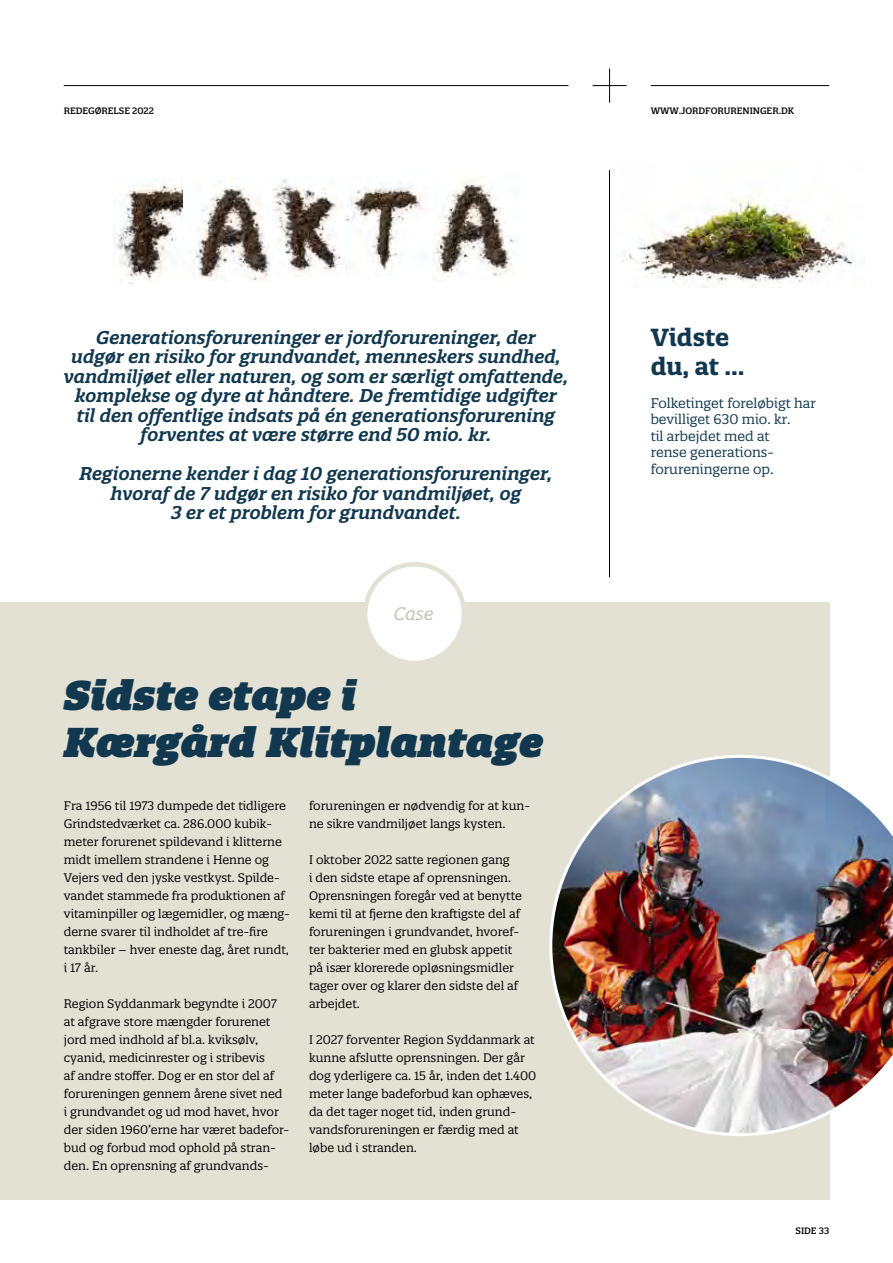
<style>
.page{position:relative;width:893px;height:1263px;background:#fff}
.page>*{position:absolute;margin:0;border:0;box-sizing:border-box;transform-origin:0 0}
.t1{font:italic 900 40.5px/46.5px "Quatro Slab";color:#11384e}
.t2{font:700 24px/28.5px "Quatro Slab";color:#11384e}
.t3{font:italic 600 18px/19.5px "Quatro Slab";color:#11384e;text-align:center}
.t4{font:italic 17.55px "Quatro Slab";color:#c2c0b7}
.t5{font:13.5px/16.5px "Quatro Slab";color:#11384e}
.t6{font:12px/18px "Quatro Slab";color:#000}
.t7{font:9px "Quatro Slab Medium 6";color:#000}
.t8{font:500 9px "Quatro Slab";color:#000}
</style>
<div class="page">
<div style="left:0;top:602px;width:829px;height:597px;background:#e3e0d4"></div>
<hr style="left:609px;top:170px;width:1px;height:407px;background:#000">
<img style="left:115px;top:179px;width:68px;height:104px">
<img style="left:193px;top:185px;width:76px;height:96px">
<img style="left:434px;top:179px;width:82px;height:98px">
<img style="left:273px;top:178px;width:70px;height:99px">
<img style="left:345px;top:183px;width:80px;height:87px">
<img style="left:621px;top:195px;width:232px;height:93px">
<hr style="left:64px;top:85px;width:504px;height:1px;background:#000">
<hr style="left:651px;top:85px;width:178px;height:1px;background:#000">
<hr style="left:593px;top:85px;width:34px;height:1px;background:#000">
<hr style="left:609px;top:69px;width:1px;height:34px;background:#000">
<svg style="left:364px;top:562px;width:101px;height:99px"></svg>
<img style="left:549px;top:755px;width:344px;height:381px">
<p class="t7" style="left:64px;top:105px;width:92px">REDEGØRELSE 2022</p>
<p class="t7" style="left:651px;top:105px;width:145px">WWW.JORDFORURENINGER.DK</p>
<p class="t3" style="left:64px;top:327px;width:506px">Generationsforureninger er jordforureninger, der<br>udgør en risiko for grundvandet, menneskers sundhed, vandmiljøet eller naturen, og som er særligt omfattende, komplekse og dyre at håndtere. De fremtidige udgifter til den offentlige indsats på én generationsforurening forventes at være større end 50 mio. kr.</p>
<p class="t3" style="left:80px;top:464px;width:474px">Regionerne kender i dag 10 generationsforureninger, hvoraf de 7 udgør en risiko for vandmiljøet, og<br>3 er et problem for grundvandet.</p>
<p class="t4" style="left:394px;top:603px;width:41px">Case</p>
<h2 class="t1" style="left:64px;top:672px;width:481px">Sidste etape i<br>Kærgård Klitplantage</h2>
<p class="t6" style="left:64px;top:797px;width:228px">Fra 1956 til 1973 dumpede det tidligere Grindstedværket ca. 286.000 kubik&shy;meter forurenet spildevand i klitterne midt imellem strandene i Henne og Vejers ved den jyske vestkyst. Spilde&shy;vandet stammede fra produktionen af vitaminpiller og lægemidler, og mæng&shy;derne svarer til indholdet af tre-fire tankbiler – hver eneste dag, året rundt, i 17 år.</p>
<p class="t6" style="left:64px;top:995px;width:227px">Region Syddanmark begyndte i 2007 at afgrave store mængder forurenet jord med indhold af bl.a. kviksølv, cyanid, medicinrester og i stribevis<br>af andre stoffer. Dog er en stor del af forureningen gennem årene sivet ned<br>i grundvandet og ud mod havet, hvor der siden 1960’erne har været badefor&shy;bud og forbud mod ophold på stran&shy;den. En oprensning af grundvands-</p>
<p class="t6" style="left:309px;top:797px;width:223px">forureningen er nødvendig for at kun&shy;ne sikre vandmiljøet langs kysten.</p>
<p class="t6" style="left:309px;top:851px;width:215px">I oktober 2022 satte regionen gang<br>i den sidste etape af oprensningen.<br>Oprensningen foregår ved at benytte kemi til at fjerne den kraftigste del af forureningen i grundvandet, hvoref&shy;ter bakterier med en glubsk appetit på især klorerede opløsningsmidler tager over og klarer den sidste del af arbejdet.</p>
<p class="t6" style="left:309px;top:1031px;width:229px">I 2027 forventer Region Syddanmark at kunne afslutte oprensningen. Der går dog yderligere ca. 15 år, inden det 1.400 meter lange badeforbud kan ophæves, da det tager noget tid, inden grund&shy;vandsforureningen er færdig med at løbe ud i stranden.</p>
<p class="t2" style="left:651px;top:323px;width:96px">Vidste du, at ...</p>
<p class="t5" style="left:651px;top:395px;width:167px">Folketinget foreløbigt har bevilliget 630 mio. kr.<br>til arbejdet med at<br>rense generations&shy;forureningerne op.</p>
<p class="t8" style="left:795px;top:1225px;width:35px">SIDE 33</p>
</div>
